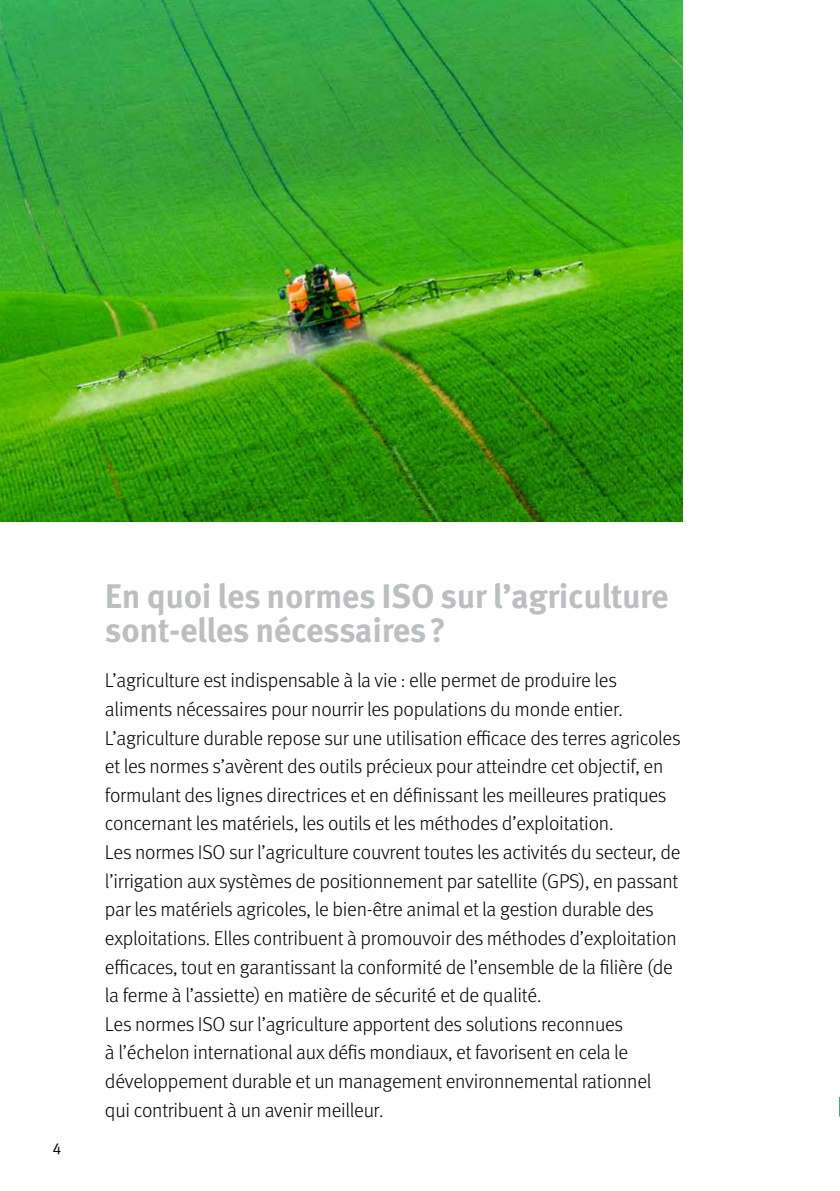
<style>
.page{position:relative;width:840px;height:1191px;background:#fff}
.page>*{position:absolute;margin:0;border:0;box-sizing:border-box;transform-origin:0 0}
.box-h1{font:700 34px/34px "Meta Pro";letter-spacing:-.01em;color:#bcbec0}
.box-normal{font:300 20px/28.6px "Meta Pro";letter-spacing:-.01em;color:#000}
.folio{font:16px "Meta Pro Norm";color:#000}
</style>
<div class="page">
<img style="left:0;top:0;width:682px;height:521px">
<p class="folio" style="left:52px;top:1136px;width:11px">4</p>
<p class="box-h1" style="left:105px;top:577px;width:565px">En quoi les normes ISO sur l’agriculture sont-elles nécessaires?</p>
<p class="box-normal" style="left:105px;top:665px;width:577px">L’agriculture est indispensable à la vie : elle permet de produire les aliments nécessaires pour nourrir les populations du monde entier.<br>L’agriculture durable repose sur une utilisation efficace des terres agricoles et les normes s’avèrent des outils précieux pour atteindre cet objectif, en formulant des lignes directrices et en définissant les meilleures pratiques concernant les matériels, les outils et les méthodes d’exploitation.</p>
<p class="box-normal" style="left:105px;top:837px;width:576px">Les normes ISO sur l’agriculture couvrent toutes les activités du secteur, de l’irrigation aux systèmes de positionnement par satellite (GPS), en passant par les matériels agricoles, le bien-être animal et la gestion durable des exploitations. Elles contribuent à promouvoir des méthodes d’exploitation efficaces, tout en garantissant la conformité de l’ensemble de la filière (de la ferme à l’assiette) en matière de sécurité et de qualité.</p>
<p class="box-normal" style="left:105px;top:1008px;width:547px">Les normes ISO sur l’agriculture apportent des solutions reconnues<br>à l’échelon international aux défis mondiaux, et favorisent en cela le développement durable et un management environnemental rationnel qui contribuent à un avenir meilleur.</p>
</div>
